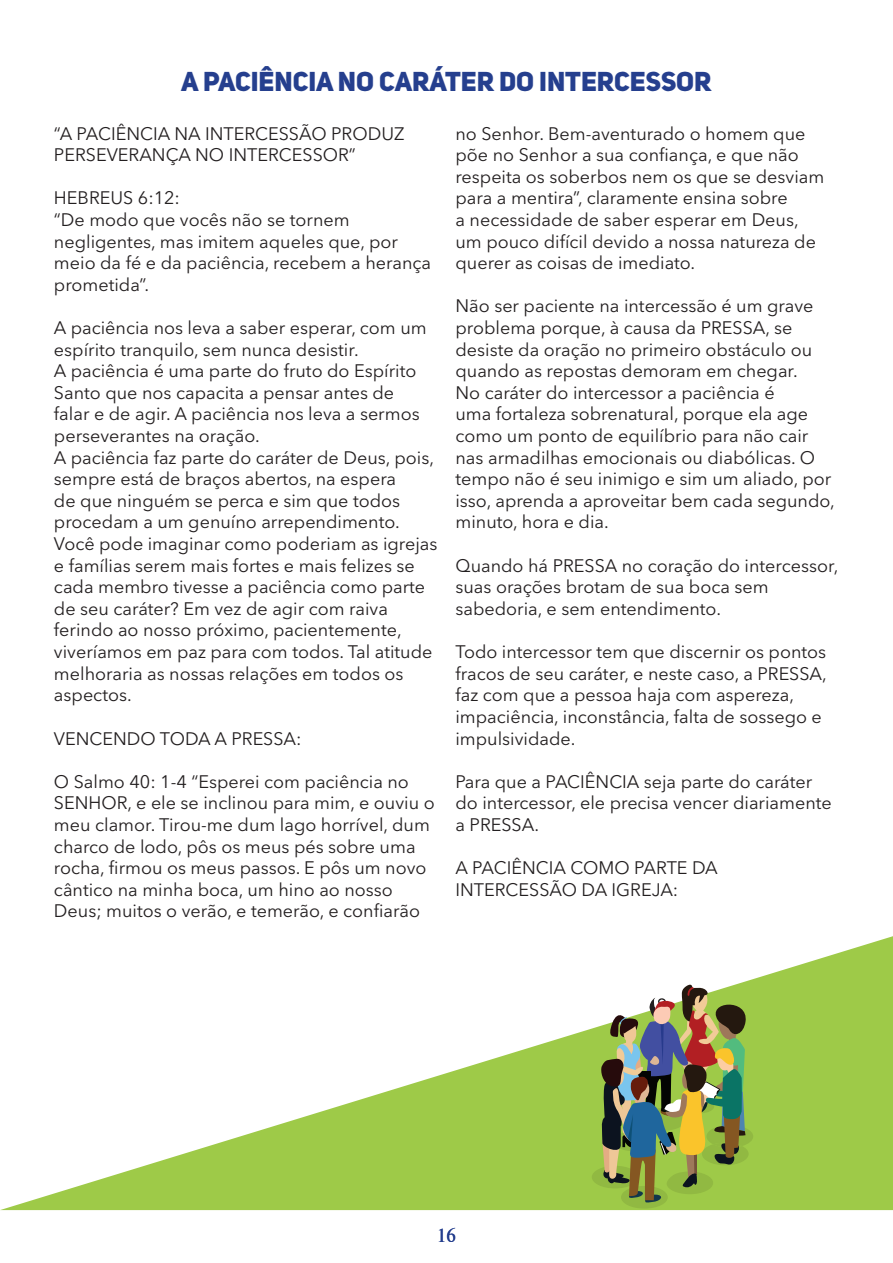
<style>
.page{position:relative;width:893px;height:1263px;background:#fff}
.page>*{position:absolute;margin:0;border:0;box-sizing:border-box;transform-origin:0 0}
.t1{font:27px "Uni Sans Heavy CAPS";color:#253f8e}
.t2{font:18px/21.6px "Avenir Next LT Pro";color:#231f20}
.t3{font:18px "Times";color:#253f8e}
</style>
<div class="page">
<svg style="left:0;top:936px;width:893px;height:274px"></svg>
<div style="left:592px;top:1166px;width:46px;height:22px;background:#91b942;border-radius:50%"></div>
<div style="left:621px;top:1186px;width:47px;height:22px;background:#91b942;border-radius:50%"></div>
<svg style="left:600px;top:982px;width:153px;height:221px;background:#899660"></svg>
<svg style="left:880px;top:1203px;width:13px;height:6px"></svg>
<h1 class="t1" style="left:181px;top:64px;width:532px">A PACIÊNCIA NO CARÁTER DO INTERCESSOR</h1>
<p class="t2" style="left:54px;top:122px;width:352px">“A PACIÊNCIA NA INTERCESSÃO PRODUZ<br>PERSEVERANÇA NO INTERCESSOR”</p>
<p class="t2" style="left:54px;top:187px;width:379px">HEBREUS 6:12:<br>“De modo que vocês não se tornem negligentes, mas imitem aqueles que, por meio da fé e da paciência, recebem a herança prometida”.</p>
<p class="t2" style="left:54px;top:317px;width:385px">A paciência nos leva a saber esperar, com um espírito tranquilo, sem nunca desistir.<br>A paciência é uma parte do fruto do Espírito Santo que nos capacita a pensar antes de<br>falar e de agir. A paciência nos leva a sermos perseverantes na oração.<br>A paciência faz parte do caráter de Deus, pois, sempre está de braços abertos, na espera<br>de que ninguém se perca e sim que todos procedam a um genuíno arrependimento.<br>Você pode imaginar como poderiam as igrejas e famílias serem mais fortes e mais felizes se cada membro tivesse a paciência como parte de seu caráter? Em vez de agir com raiva ferindo ao nosso próximo, pacientemente, viveríamos em paz para com todos. Tal atitude melhoraria as nossas relações em todos os aspectos.</p>
<p class="t2" style="left:54px;top:727px;width:249px">VENCENDO TODA A PRESSA:</p>
<p class="t2" style="left:54px;top:770px;width:382px">O Salmo 40: 1-4 “Esperei com paciência no SENHOR, e ele se inclinou para mim, e ouviu o meu clamor. Tirou-me dum lago horrível, dum charco de lodo, pôs os meus pés sobre uma rocha, firmou os meus passos. E pôs um novo cântico na minha boca, um hino ao nosso Deus; muitos o verão, e temerão, e confiarão</p>
<p class="t2" style="left:455px;top:122px;width:370px">no Senhor. Bem-aventurado o homem que põe no Senhor a sua confiança, e que não respeita os soberbos nem os que se desviam para a mentira”, claramente ensina sobre<br>a necessidade de saber esperar em Deus, um pouco difícil devido a nossa natureza de querer as coisas de imediato.</p>
<p class="t2" style="left:455px;top:295px;width:381px">Não ser paciente na intercessão é um grave problema porque, à causa da PRESSA, se desiste da oração no primeiro obstáculo ou quando as repostas demoram em chegar.<br>No caráter do intercessor a paciência é<br>uma fortaleza sobrenatural, porque ela age como um ponto de equilíbrio para não cair nas armadilhas emocionais ou diabólicas. O tempo não é seu inimigo e sim um aliado, por isso, aprenda a aproveitar bem cada segundo, minuto, hora e dia.</p>
<p class="t2" style="left:455px;top:554px;width:384px">Quando há PRESSA no coração do intercessor, suas orações brotam de sua boca sem sabedoria, e sem entendimento.</p>
<p class="t2" style="left:455px;top:641px;width:373px">Todo intercessor tem que discernir os pontos fracos de seu caráter, e neste caso, a PRESSA, faz com que a pessoa haja com aspereza, impaciência, inconstância, falta de sossego e impulsividade.</p>
<p class="t2" style="left:455px;top:770px;width:378px">Para que a PACIÊNCIA seja parte do caráter do intercessor, ele precisa vencer diariamente a PRESSA.</p>
<p class="t2" style="left:455px;top:857px;width:264px">A PACIÊNCIA COMO PARTE DA<br>INTERCESSÃO DA IGREJA:</p>
<p class="t3" style="left:437px;top:1225px;width:21px">16</p>
</div>
